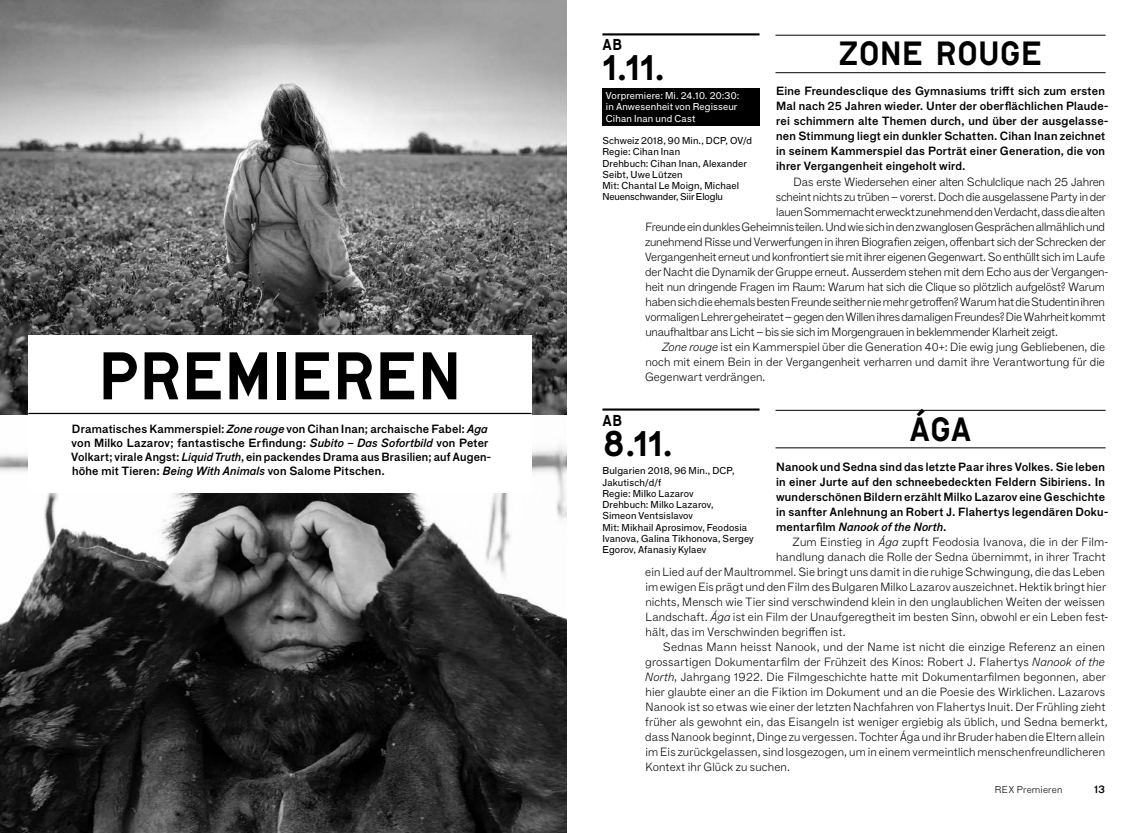
<style>
.page{position:relative;width:1134px;height:833px;background:#fff}
.page>*{position:absolute;margin:0;border:0;box-sizing:border-box;transform-origin:0 0}
.t1{font:63.75px "Lutz Headline";letter-spacing:.005em;color:#000}
.t2{font:33.75px "Lutz Headline";color:#000}
.t3{font:31.88px "Lutz Headline";letter-spacing:.02em;color:#000}
.t4{font:15px "Lutz Headline";color:#000}
.t5{font:100 11.5px "F Grotesk";letter-spacing:.005em;color:#000}
.t6{font:11.5px/15px "F Grotesk Demi";letter-spacing:.02em;color:#000}
.t7{font:100 11.5px "F Grotesk";letter-spacing:-.02em;color:#000}
.t8{font:100 11.5px "F Grotesk";letter-spacing:-.015em;color:#000}
.t9{font:10.62px "F Grotesk Demi";color:#000}
.t10{font:9.75px/11.2px "F Grotesk";letter-spacing:.01em;color:#000}
.t11{font:9.75px/11.2px "F Grotesk";letter-spacing:.015em;color:#fff}
.t12{font:100 9.75px "F Grotesk";letter-spacing:.025em;color:#000}
.s1{font-style:italic}
</style>
<div class="page">
<img style="left:0;top:414px;width:567px;height:419px">
<hr style="left:775px;top:410px;width:331px;height:1px;background:#000">
<hr style="left:775px;top:447px;width:331px;height:1px;background:#000">
<hr style="left:602px;top:408px;width:157px;height:2px;background:#000">
<img style="left:0;top:0;width:567px;height:414px">
<div style="left:28px;top:335px;width:503px;height:158px;background:#fff"></div>
<hr style="left:28px;top:413px;width:503px;height:1px;background:#000">
<hr style="left:775px;top:35px;width:331px;height:1px;background:#000">
<hr style="left:775px;top:72px;width:331px;height:1px;background:#000">
<div style="left:602px;top:88px;width:157px;height:37px;background:#000"></div>
<hr style="left:602px;top:33px;width:157px;height:2px;background:#000">
<h1 class="t1" style="left:99px;top:334px;width:364px">PREMIEREN</h1>
<p class="t6" style="left:71px;top:422px;width:421px;line-height:13.8px">Dramatisches Kammerspiel: <span class="s1">Zone rouge</span> von Cihan Inan; archaische Fabel: <span class="s1">Aga </span>von Milko Lazarov; fantastische Erfindung: <span class="s1">Subito – Das Sofortbild</span> von Peter Volkart; virale Angst: <span class="s1">Liquid Truth</span>, ein packendes Drama aus Brasilien; auf Augen&shy;höhe mit Tieren: <span class="s1">Being With Animals</span> von Salome Pitschen.</p>
<h3 class="t4" style="left:602px;top:35px;width:21px">AB</h3>
<h2 class="t2" style="left:602px;top:46px;width:64px">1.11.</h2>
<p class="t11" style="left:606px;top:90px;width:135px">Vorpremiere: Mi. 24.10. 20:30: in Anwesenheit von Regisseur<br>Cihan Inan und Cast</p>
<p class="t10" style="left:602px;top:135px;width:151px">Schweiz 2018, 90 Min., DCP, OV/d<br>Regie: Cihan Inan<br>Drehbuch: Cihan Inan, Alexander<br>Seibt, Uwe Lützen<br>Mit: Chantal Le Moign, Michael<br>Neuenschwander, Siir Eloglu</p>
<h3 class="t3" style="left:839px;top:33px;width:205px">ZONE ROUGE</h3>
<p class="t6" style="left:776px;top:84px;width:334px">Eine Freundesclique des Gymnasiums trifft sich zum ersten Mal nach 25 Jahren wieder. Unter der oberflächlichen Plaude&shy;rei schimmern alte Themen durch, und über der ausgelasse&shy;nen Stimmung liegt ein dunkler Schatten. Cihan Inan zeichnet in seinem Kammerspiel das Porträt einer Generation, die von ihrer Vergangenheit eingeholt wird.</p>
<p class="t8" style="left:794px;top:173px;width:313px">Das erste Wiedersehen einer alten Schulclique nach 25 Jahren</p>
<p class="t7" style="left:776px;top:188px;width:331px">scheint nichts zu trüben – vorerst. Doch die ausgelassene Party in der</p>
<p class="t7" style="left:776px;top:203px;width:330px">lauen Sommernacht erweckt zunehmend den Verdacht, dass die alten</p>
<p class="t7" style="left:645px;top:218px;width:461px">Freunde ein dunkles Geheimnis teilen. Und wie sich in den zwanglosen Gesprächen allmählich und</p>
<p class="t7" style="left:645px;top:233px;width:462px">zunehmend Risse und Verwerfungen in ihren Biografien zeigen, offenbart sich der Schrecken der</p>
<p class="t7" style="left:645px;top:248px;width:462px">Vergangenheit erneut und konfrontiert sie mit ihrer eigenen Gegenwart. So enthüllt sich im Laufe</p>
<p class="t7" style="left:645px;top:263px;width:464px">der Nacht die Dynamik der Gruppe erneut. Ausserdem stehen mit dem Echo aus der Vergangen-</p>
<p class="t7" style="left:646px;top:278px;width:461px">heit nun dringende Fragen im Raum: Warum hat sich die Clique so plötzlich aufgelöst? Warum</p>
<p class="t7" style="left:646px;top:293px;width:461px">haben sich die ehemals besten Freunde seither nie mehr getroffen? Warum hat die Studentin ihren</p>
<p class="t7" style="left:645px;top:308px;width:462px">vormaligen Lehrer geheiratet – gegen den Willen ihres damaligen Freundes? Die Wahrheit kommt</p>
<p class="t7" style="left:645px;top:323px;width:414px">unaufhaltbar ans Licht – bis sie sich im Morgengrauen in beklemmender Klarheit zeigt.</p>
<p class="t5" style="left:662px;top:338px;width:444px"><span class="s1">Zone rouge</span> ist ein Kammerspiel über die Generation 40+: Die ewig jung Gebliebenen, die</p>
<p class="t5" style="left:645px;top:353px;width:461px">noch mit einem Bein in der Vergangenheit verharren und damit ihre Verantwortung für die</p>
<p class="t5" style="left:645px;top:368px;width:122px">Gegenwart verdrängen.</p>
<h3 class="t3" style="left:910px;top:408px;width:63px">ÁGA</h3>
<p class="t6" style="left:776px;top:459px;width:334px">Nanook und Sedna sind das letzte Paar ihres Volkes. Sie leben in einer Jurte auf den schneebedeckten Feldern Sibiriens. In wunderschönen Bildern erzählt Milko Lazarov eine Geschichte in sanfter Anlehnung an Robert J. Flahertys legendären Doku&shy;mentarfilm <span class="s1">Nanook of the North</span>.</p>
<p class="t5" style="left:793px;top:533px;width:317px">Zum Einstieg in <span class="s1">Ága</span> zupft Feodosia Ivanova, die in der Film-</p>
<p class="t5" style="left:776px;top:548px;width:331px">handlung danach die Rolle der Sedna übernimmt, in ihrer Tracht</p>
<p class="t5" style="left:645px;top:563px;width:461px">ein Lied auf der Maultrommel. Sie bringt uns damit in die ruhige Schwingung, die das Leben</p>
<p class="t5" style="left:645px;top:578px;width:462px">im ewigen Eis prägt und den Film des Bulgaren Milko Lazarov auszeichnet. Hektik bringt hier</p>
<p class="t5" style="left:645px;top:593px;width:461px">nichts, Mensch wie Tier sind verschwindend klein in den unglaublichen Weiten der weissen</p>
<p class="t5" style="left:645px;top:608px;width:464px">Landschaft. <span class="s1">Ága</span> ist ein Film der Unaufgeregtheit im besten Sinn, obwohl er ein Leben fest-</p>
<p class="t5" style="left:646px;top:623px;width:202px">hält, das im Verschwinden begriffen ist.</p>
<p class="t5" style="left:663px;top:638px;width:444px">Sednas Mann heisst Nanook, und der Name ist nicht die einzige Referenz an einen</p>
<p class="t5" style="left:645px;top:653px;width:461px">grossartigen Dokumentarfilm der Frühzeit des Kinos: Robert J. Flahertys <span class="s1">Nanook of the</span></p>
<p class="t5" style="left:645px;top:668px;width:462px"><span class="s1">North</span>, Jahrgang 1922. Die Filmgeschichte hatte mit Dokumentarfilmen begonnen, aber</p>
<p class="t5" style="left:646px;top:683px;width:461px">hier glaubte einer an die Fiktion im Dokument und an die Poesie des Wirklichen. Lazarovs</p>
<p class="t5" style="left:645px;top:698px;width:462px">Nanook ist so etwas wie einer der letzten Nachfahren von Flahertys Inuit. Der Frühling zieht</p>
<p class="t5" style="left:645px;top:713px;width:464px">früher als gewohnt ein, das Eisangeln ist weniger ergiebig als ü blich, und Sedna bemerkt,</p>
<p class="t5" style="left:645px;top:728px;width:461px">dass Nanook beginnt, Dinge zu vergessen. Tochter Ága und ihr Bruder haben die Eltern allein</p>
<p class="t5" style="left:645px;top:743px;width:461px">im Eis zurückgelassen, sind losgezogen, um in einem vermeintlich menschenfreundlicheren</p>
<p class="t5" style="left:645px;top:758px;width:146px">Kontext ihr Glück zu suchen.</p>
<h3 class="t4" style="left:602px;top:410px;width:21px">AB</h3>
<h2 class="t2" style="left:602px;top:421px;width:72px">8.11.</h2>
<p class="t10" style="left:602px;top:465px;width:153px">Bulgarien 2018, 96 Min., DCP,<br>Jakutisch/d/f<br>Regie: Milko Lazarov<br>Drehbuch: Milko Lazarov,<br>Simeon Ventsislavov<br>Mit: Mikhail Aprosimov, Feodosia<br>Ivanova, Galina Tikhonova, Sergey<br>Egorov, Afanasiy Kylaev</p>
<p class="t12" style="left:995px;top:783px;width:69px">REX Premieren</p>
<p class="t9" style="left:1094px;top:783px;width:13px">13</p>
</div>
